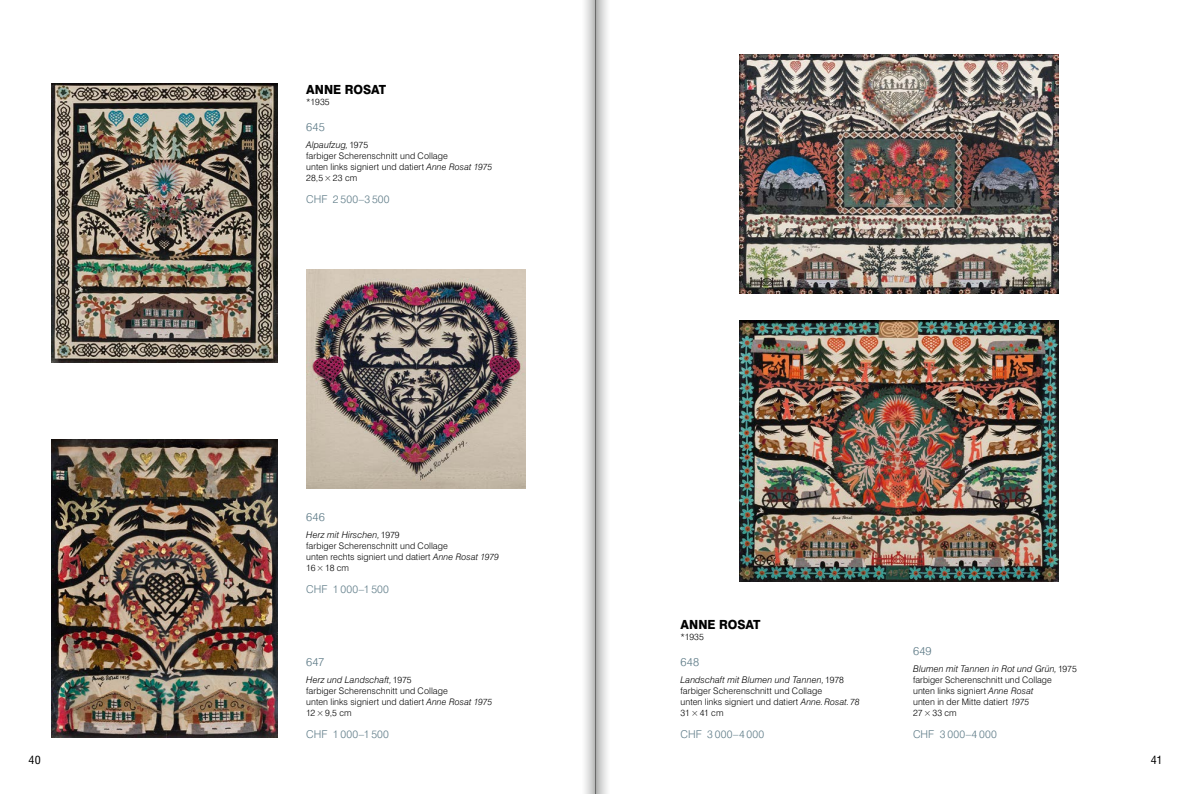
<style>
.page{position:relative;width:1191px;height:794px;background:#fff}
.page>*{position:absolute;margin:0;border:0;box-sizing:border-box;transform-origin:0 0}
.t1{font:800 12.6px "Swiss 721 BT";letter-spacing:-.005em;color:#000;scale:.95 1}
.t2{font:300 11.5px "Swiss 721 BT";letter-spacing:.015em;color:#5e7b87}
.t3{font:condensed 11px "Swiss 721 BT";color:#000;scale:1.1 1}
.t4{font:300 10.8px "Swiss 721 BT";letter-spacing:.025em;color:#5e7b87}
.t5{font:italic 300 9.2px "Swiss 721 BT";letter-spacing:.01em;color:#000}
.t6{font:300 9px/11px "Swiss 721 BT";letter-spacing:.01em;color:#000}
.s1{font-style:normal;font-size:9px}
.s2{font-style:italic}
</style>
<div class="page">
<svg style="left:585px;top:0;width:10px;height:794px;background:#d6d7d7"></svg>
<svg style="left:595px;top:0;width:12px;height:794px;background:#c1c2c2"></svg>
<img style="left:51px;top:84px;width:227px;height:278px">
<img style="left:306px;top:269px;width:219px;height:219px">
<img style="left:51px;top:440px;width:227px;height:297px">
<img style="left:739px;top:54px;width:319px;height:240px">
<img style="left:739px;top:320px;width:319px;height:261px">
<h1 class="t1" style="left:306px;top:82px;width:86px">ANNE ROSAT</h1>
<p class="t6" style="left:306px;top:96px;width:25px">*1935</p>
<p class="t2" style="left:306px;top:120px;width:20px">645</p>
<p class="t5" style="left:306px;top:139px;width:63px">Alpaufzug,<span class="s1">1975</span></p>
<p class="t6" style="left:306px;top:150px;width:187px">farbiger Scherenschnitt und Collage<br>unten links signiert und datiert <span class="s2">Anne Rosat 1975<br></span>28,5×23 cm</p>
<p class="t4" style="left:306px;top:192px;width:85px">CHF 2 500–3 500</p>
<p class="t2" style="left:306px;top:510px;width:20px">646</p>
<p class="t5" style="left:306px;top:529px;width:95px">Herz mit Hirschen,<span class="s1">1979</span></p>
<p class="t6" style="left:306px;top:540px;width:194px">farbiger Scherenschnitt und Collage<br>unten rechts signiert und datiert <span class="s2">Anne Rosat 1979<br></span>16×18 cm</p>
<p class="t4" style="left:306px;top:582px;width:84px">CHF 1 000–1 500</p>
<p class="t2" style="left:306px;top:655px;width:20px">647</p>
<p class="t5" style="left:306px;top:674px;width:107px">Herz und Landschaft,<span class="s1">1975</span></p>
<p class="t6" style="left:306px;top:685px;width:187px">farbiger Scherenschnitt und Collage<br>unten links signiert und datiert <span class="s2">Anne Rosat 1975<br></span>12×9,5 cm</p>
<p class="t4" style="left:306px;top:727px;width:84px">CHF 1 000–1 500</p>
<h1 class="t1" style="left:680px;top:616px;width:86px">ANNE ROSAT</h1>
<p class="t6" style="left:680px;top:631px;width:25px">*1935</p>
<p class="t2" style="left:680px;top:655px;width:20px">648</p>
<p class="t5" style="left:680px;top:674px;width:165px">Landschaft mit Blumen und Tannen,<span class="s1">1978</span></p>
<p class="t6" style="left:680px;top:685px;width:181px">farbiger Scherenschnitt und Collage<br>unten links signiert und datiert <span class="s2">Anne.Rosat.78<br></span>31×41 cm</p>
<p class="t4" style="left:680px;top:727px;width:85px">CHF 3 000–4 000</p>
<p class="t2" style="left:913px;top:644px;width:20px">649</p>
<p class="t5" style="left:913px;top:663px;width:165px">Blumen mit Tannen in Rot und Grün,<span class="s1">1975</span></p>
<p class="t6" style="left:913px;top:674px;width:140px">farbiger Scherenschnitt und Collage unten links signiert <span class="s2">Anne Rosat </span>unten in der Mitte datiert <span class="s2">1975<br></span>27×33 cm</p>
<p class="t4" style="left:913px;top:727px;width:85px">CHF 3 000–4 000</p>
<p class="t3" style="left:28px;top:753px;width:13px">40</p>
<p class="t3" style="left:1150px;top:753px;width:12px">41</p>
</div>
